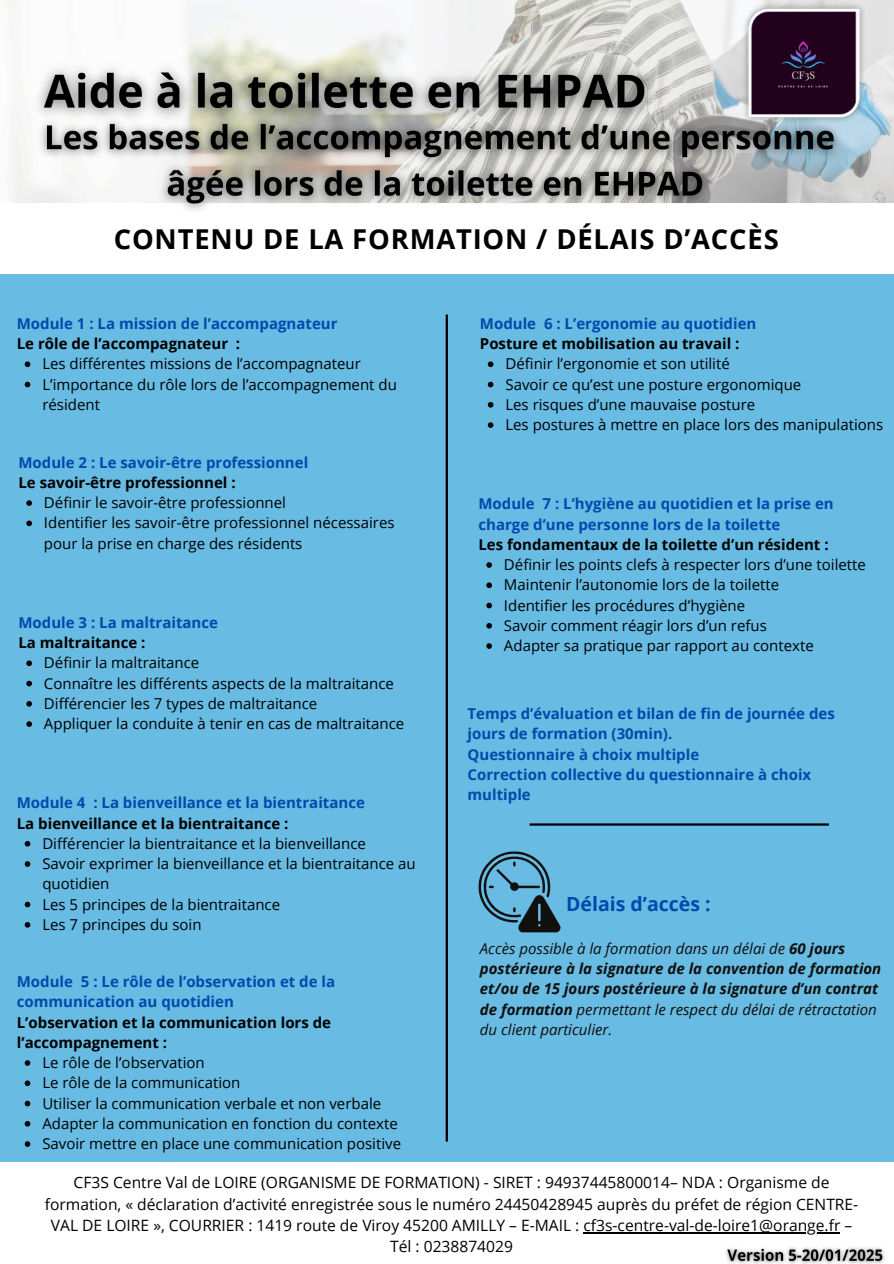
<style>
.page{position:relative;width:894px;height:1264px;background:#fff}
.page>*{position:absolute;margin:0;border:0;box-sizing:border-box;transform-origin:0 0}
.t1{font:700 27.3px "Open Sans";letter-spacing:.03em;color:#000}
.t2{font:700 19.5px "Open Sans";color:#004aad}
.t3{font:15.6px/21.3px "Open Sans";color:#000;text-align:center}
.t4{font:15px/20.2px "Open Sans";color:#000}
.t5{font:700 15px/20.2px "Open Sans";color:#004aad}
.t6{font:italic 700 15px/20.2px "Open Sans";color:#100f0d}
.t7{font:700 15px/20.2px "Open Sans";color:#000}
.s1{color:#000}
.s2{color:#004aad}
.s3{font-weight:400}
</style>
<div class="page">
<div style="left:0;top:274px;width:893px;height:887px;background:#68bbe3"></div>
<img style="left:12px;top:0;width:881px;height:203px">
<svg style="left:25px;top:1060px;width:5px;height:5px"></svg>
<svg style="left:25px;top:1080px;width:5px;height:6px"></svg>
<svg style="left:25px;top:1100px;width:5px;height:6px"></svg>
<svg style="left:25px;top:1121px;width:5px;height:5px"></svg>
<svg style="left:25px;top:1141px;width:5px;height:5px"></svg>
<hr style="left:445px;top:314px;width:3px;height:827px;background:#000">
<hr style="left:529px;top:823px;width:299px;height:2px;background:#000">
<svg style="left:478px;top:851px;width:82px;height:81px"></svg>
<svg style="left:25px;top:361px;width:5px;height:6px"></svg>
<svg style="left:25px;top:382px;width:5px;height:5px"></svg>
<img style="left:24px;top:53px;width:643px;height:77px">
<img style="left:31px;top:109px;width:819px;height:101px">
<svg style="left:26px;top:500px;width:6px;height:6px"></svg>
<svg style="left:26px;top:520px;width:6px;height:6px"></svg>
<svg style="left:26px;top:660px;width:6px;height:6px"></svg>
<svg style="left:26px;top:680px;width:6px;height:6px"></svg>
<svg style="left:26px;top:701px;width:6px;height:5px"></svg>
<svg style="left:26px;top:721px;width:6px;height:6px"></svg>
<svg style="left:25px;top:841px;width:5px;height:5px"></svg>
<svg style="left:25px;top:861px;width:5px;height:5px"></svg>
<svg style="left:25px;top:901px;width:5px;height:6px"></svg>
<svg style="left:25px;top:922px;width:5px;height:5px"></svg>
<svg style="left:487px;top:361px;width:6px;height:6px"></svg>
<svg style="left:487px;top:382px;width:6px;height:5px"></svg>
<svg style="left:487px;top:402px;width:6px;height:5px"></svg>
<svg style="left:487px;top:422px;width:6px;height:6px"></svg>
<svg style="left:486px;top:562px;width:6px;height:6px"></svg>
<svg style="left:486px;top:582px;width:6px;height:6px"></svg>
<svg style="left:486px;top:602px;width:6px;height:6px"></svg>
<svg style="left:486px;top:623px;width:6px;height:5px"></svg>
<svg style="left:486px;top:643px;width:6px;height:6px"></svg>
<hr style="left:583px;top:1232px;width:257px;height:1px;background:#000">
<img style="left:739px;top:0;width:129px;height:126px">
<img style="left:725px;top:1247px;width:160px;height:16px">
<p class="t1" style="left:114px;top:220px;width:666px">CONTENU DE LA FORMATION / DÉLAIS D’ACCÈS</p>
<h5 class="t5" style="left:17px;top:313px;width:322px">Module 1 : La mission de l’accompagnateur<br><span class="s1">Le rôle de l’accompagnateur :</span></h5>
<p class="t4" style="left:42px;top:353px;width:320px">Les différentes missions de l’accompagnateur</p>
<p class="t4" style="left:42px;top:373px;width:356px">L’importance du rôle lors de l’accompagnement du résident</p>
<p class="t5" style="left:18px;top:451px;width:291px">Module 2 : Le savoir-être professionnel<br><span class="s1">Le savoir-être professionnel :</span></p>
<p class="t4" style="left:44px;top:492px;width:243px">Définir le savoir-être professionnel</p>
<h5 class="t4" style="left:44px;top:512px;width:352px">Identifier les savoir-être professionnel nécessaires pour la prise en charge des résidents</h5>
<p class="t5" style="left:18px;top:612px;width:201px">Module 3 : La maltraitance<br><span class="s1">La maltraitance :</span></p>
<p class="t4" style="left:44px;top:652px;width:157px">Définir la maltraitance</p>
<h5 class="t4" style="left:44px;top:672px;width:351px">Connaître les différents aspects de la maltraitance</h5>
<p class="t4" style="left:44px;top:693px;width:275px">Différencier les 7 types de maltraitance</p>
<p class="t4" style="left:44px;top:713px;width:361px">Appliquer la conduite à tenir en cas de maltraitance</p>
<p class="t5" style="left:17px;top:792px;width:349px">Module 4 : La bienveillance et la bientraitance<br><span class="s1">La bienveillance et la bientraitance :</span></p>
<p class="t4" style="left:42px;top:832px;width:325px">Différencier la bientraitance et la bienveillance</p>
<p class="t4" style="left:42px;top:853px;width:375px">Savoir exprimer la bienveillance et la bientraitance au quotidien</p>
<h5 class="t4" style="left:42px;top:893px;width:239px">Les 5 principes de la bientraitance</h5>
<p class="t4" style="left:42px;top:913px;width:161px">Les 7 principes du soin</p>
<p class="t5" style="left:17px;top:971px;width:320px">Module 5 : Le rôle de l’observation et de la communication au quotidien <span class="s1">L’observation et la communication lors de l’accompagnement :</span></p>
<p class="t4" style="left:42px;top:1052px;width:164px">Le rôle de l’observation</p>
<h3 class="t4" style="left:42px;top:1072px;width:199px">Le rôle de la communication</h3>
<h5 class="t4" style="left:42px;top:1092px;width:340px">Utiliser la communication verbale et non verbale</h5>
<p class="t4" style="left:42px;top:1112px;width:357px">Adapter la communication en fonction du contexte</p>
<p class="t4" style="left:42px;top:1133px;width:360px">Savoir mettre en place une communication positive</p>
<p class="t7" style="left:480px;top:313px;width:278px"><span class="s2">Module 6 : L’ergonomie au quotidien<br></span>Posture et mobilisation au travail :</p>
<p class="t4" style="left:505px;top:353px;width:226px">Définir l’ergonomie et son utilité</p>
<p class="t4" style="left:505px;top:373px;width:297px">Savoir ce qu’est une posture ergonomique</p>
<p class="t4" style="left:505px;top:394px;width:251px">Les risques d’une mauvaise posture</p>
<h5 class="t4" style="left:505px;top:414px;width:379px">Les postures à mettre en place lors des manipulations</h5>
<h5 class="t5" style="left:478px;top:493px;width:357px">Module 7 : L’hygiène au quotidien et la prise en charge d’une personne lors de la toilette<br><span class="s1">Les fondamentaux de la toilette d’un résident :</span></h5>
<p class="t4" style="left:504px;top:554px;width:363px">Définir les points clefs à respecter lors d’une toilette</p>
<p class="t4" style="left:504px;top:574px;width:277px">Maintenir l’autonomie lors de la toilette</p>
<p class="t4" style="left:504px;top:594px;width:243px">Identifier les procédures d’hygiène</p>
<p class="t4" style="left:504px;top:615px;width:264px">Savoir comment réagir lors d’un refus</p>
<p class="t4" style="left:504px;top:635px;width:311px">Adapter sa pratique par rapport au contexte</p>
<p class="t5" style="left:467px;top:703px;width:369px">Temps d’évaluation et bilan de fin de journée des jours de formation (30min).<br>Questionnaire à choix multiple<br>Correction collective du questionnaire à choix multiple</p>
<h5 class="t2" style="left:566px;top:890px;width:146px">Délais d’accès :</h5>
<p class="t6" style="left:480px;top:937px;width:403px"><span class="s3">Accès possible à la formation dans un délai de</span> 60 jours postérieure à la signature de la convention de formation et/ou de 15 jours postérieure à la signature d’un contrat de formation <span class="s3">permettant le respect du délai de rétractation du client particulier.</span></p>
<h4 class="t3" style="left:45px;top:1171px;width:814px">CF3S Centre Val de LOIRE (ORGANISME DE FORMATION) - SIRET : 94937445800014– NDA : Organisme de formation, « déclaration d’activité enregistrée sous le numéro 24450428945 auprès du préfet de région CENTRE-<br>VAL DE LOIRE », COURRIER : 1419 route de Viroy 45200 AMILLY – E-MAIL : cf3s-centre-val-de-loire1@orange.fr –</h4>
<p class="t3" style="left:390px;top:1235px;width:124px">Tél : 0238874029</p>
</div>
